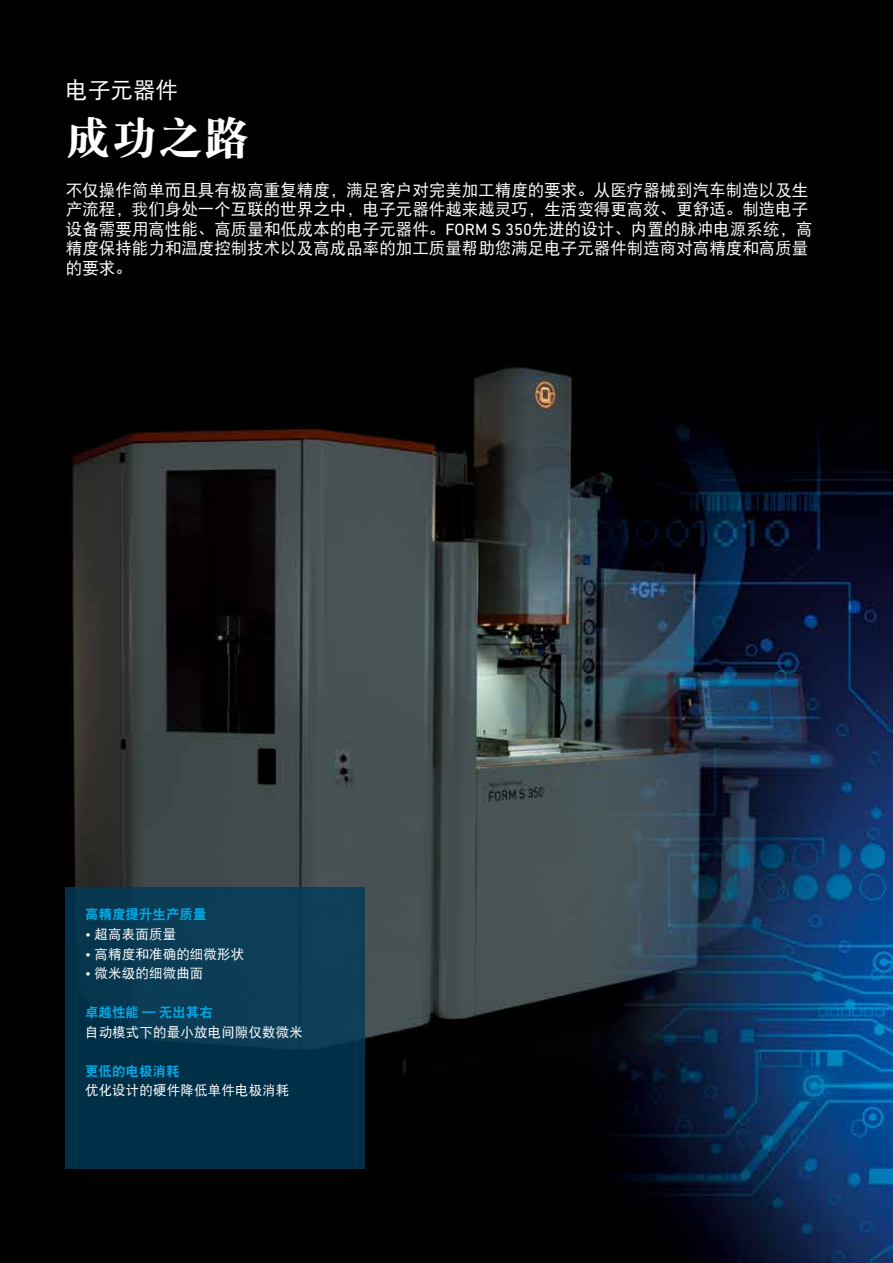
<style>
.page{position:relative;width:893px;height:1263px;background:#fff}
.page>*{position:absolute;margin:0;border:0;box-sizing:border-box;transform-origin:0 0}
.t1{font:45px "DFP Song W9";color:#fff}
.t2{font:22.5px "DFP Hei W5";color:#fff}
.t3{font:16.5px/19.5px "DFP Hei W5";color:#fff}
.t4{font:13.5px "DFP Hei W5";letter-spacing:.01em;color:#fff}
.t5{font:13.5px "DFP Hei W9";color:#00a9e6}
.s1{font-family:"DIN Next W1 G"}
</style>
<div class="page">
<img style="left:0;top:0;width:893px;height:1263px">
<div style="left:66px;top:888px;width:299px;height:281px;background:#06364e"></div>
<h2 class="t2" style="left:66px;top:78px;width:114px">电子元器件</h2>
<h1 class="t1" style="left:66px;top:116px;width:185px">成功之路</h1>
<p class="t3" style="left:66px;top:180px;width:748px">不仅操作简单而且具有极高重复精度，满足客户对完美加工精度的要求。从医疗器械到汽车制造以及生产流程，我们身处一个互联的世界之中，电子元器件越来越灵巧，生活变得更高效、更舒适。制造电子设备需要用高性能、高质量和低成本的电子元器件。<span class="s1">FORM S 350</span>先进的设计、内置的脉冲电源系统，高精度保持能力和温度控制技术以及高成品率的加工质量帮助您满足电子元器件制造商对高精度和高质量的要求。</p>
<p class="t5" style="left:85px;top:908px;width:123px">高精度提升生产质量</p>
<p class="t4" style="left:85px;top:927px;width:93px"><span class="s1">•</span> 超高表面质量</p>
<p class="t4" style="left:85px;top:947px;width:161px"><span class="s1">•</span> 高精度和准确的细微形状</p>
<p class="t4" style="left:85px;top:966px;width:120px"><span class="s1">•</span> 微米级的细微曲面</p>
<p class="t5" style="left:85px;top:1005px;width:129px">卓越性能 — 无出其右</p>
<p class="t4" style="left:85px;top:1025px;width:220px">自动模式下的最小放电间隙仅数微米</p>
<p class="t5" style="left:85px;top:1064px;width:96px">更低的电极消耗</p>
<p class="t4" style="left:85px;top:1084px;width:206px">优化设计的硬件降低单件电极消耗</p>
</div>
